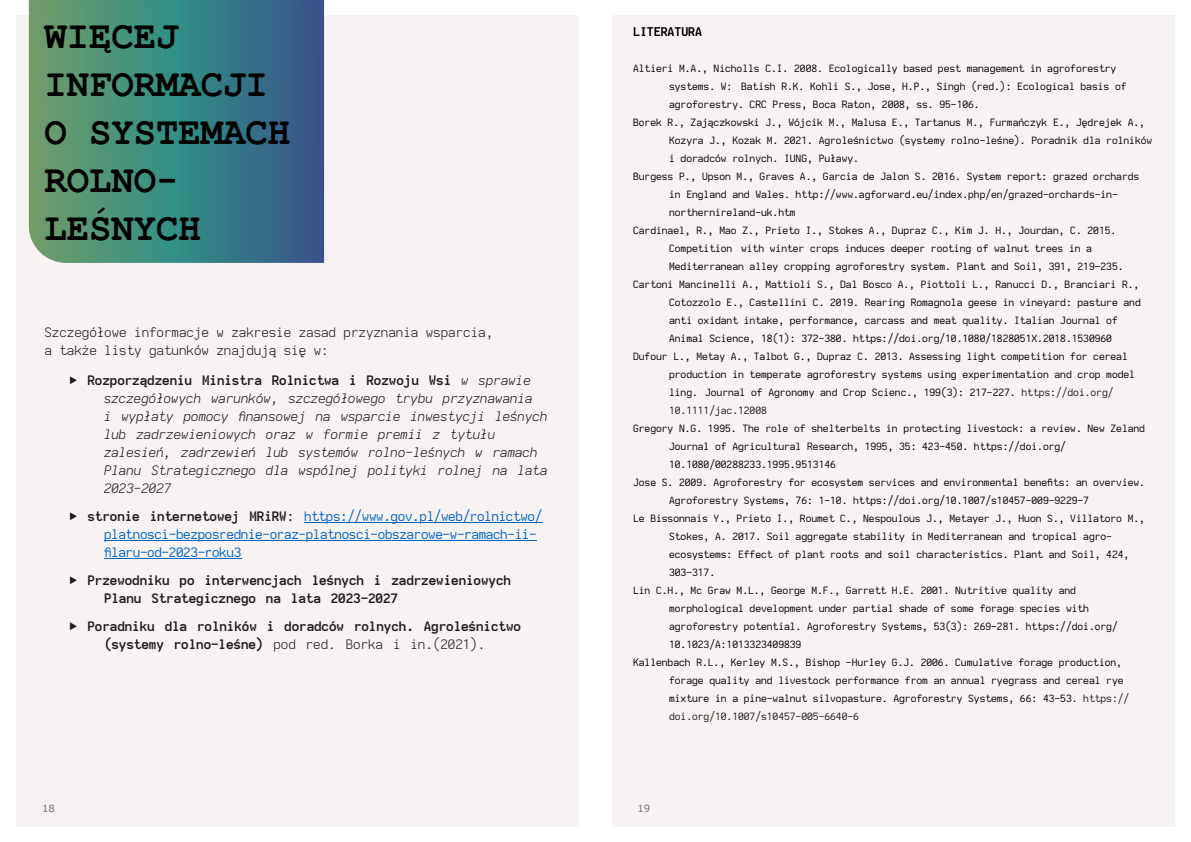
<style>
.page{position:relative;width:1191px;height:842px;background:#fff}
.page>*{position:absolute;margin:0;border:0;box-sizing:border-box;transform-origin:0 0}
.t1{font:700 40px/48px "Courier New";color:#000;scale:.93 1}
.t2{font:italic 300 13px/18px "Jozsika";color:#1d1d1b}
.t3{font:700 13px/18px "Jozsika";color:#1d1d1b}
.t4{font:13px/18px "Jozsika";letter-spacing:-.02em;color:#0563c1}
.t5{font:300 13px/18px "Jozsika";color:#1d1d1b}
.t6{font:800 12px "Jozsika";color:#000}
.t7{font:10px "Jozsika";color:#000}
.t8{font:10px "Jozsika";color:#1d1d1b}
.t9{font:10px "Verdana";color:#737373}
.s1{font-weight:700;font-style:normal}
.s2{font-weight:700;color:#1d1d1b}
.s3{color:#1d1d1b}
.s4{font-weight:300}
</style>
<div class="page">
<div style="left:16px;top:15px;width:563px;height:812px;background:#f7f3f2"></div>
<img style="left:29px;top:0;width:295px;height:263px">
<hr style="left:304px;top:522px;width:238px;height:1px;background:#0563c1">
<hr style="left:104px;top:540px;width:432px;height:1px;background:#0563c1">
<hr style="left:104px;top:558px;width:137px;height:1px;background:#0563c1">
<div style="left:612px;top:15px;width:562px;height:812px;background:#f7f3f2"></div>
<h1 class="t1" style="left:44px;top:16px;width:266px">WIĘCEJ<br>INFORMACJI<br>O SYSTEMACH<br>ROLNO-<br>LEŚNYCH</h1>
<h2 class="t5" style="left:44px;top:324px;width:450px">Szczegółowe informacje w zakresie zasad przyznania wsparcia, a także listy gatunków znajdują się w:</h2>
<p class="t2" style="left:104px;top:372px;width:445px;text-indent:-34px"><span class="s1">▶ Rozporządzeniu Ministra Rolnictwa i Rozwoju Wsi</span> w sprawie szczegółowych warunków, szczegółowego trybu przyznawania<br>i wypłaty pomocy finansowej na wsparcie inwestycji leśnych lub zadrzewieniowych oraz w formie premii z tytułu zalesień, zadrzewień lub systemów rolno-leśnych w ramach Planu Strategicznego dla wspólnej polityki rolnej na lata 2023-2027</p>
<h2 class="t4" style="left:104px;top:508px;width:440px;text-indent:-34px"><span class="s2">▶ stronie internetowej MRiRW</span><span class="s3">:</span> https://www.gov.pl/web/rolnictwo/ platnosci-bezposrednie-oraz-platnosci-obszarowe-w-ramach-ii&shy;filaru-od-2023-roku3</h2>
<h2 class="t3" style="left:104px;top:572px;width:408px;text-indent:-34px">▶ Przewodniku po interwencjach leśnych i zadrzewieniowych<br>Planu Strategicznego na lata 2023-2027</h2>
<h2 class="t3" style="left:70px;top:618px;width:452px;text-align:center">▶ Poradniku dla rolników i doradców rolnych. Agroleśnictwo (systemy rolno-leśne) <span class="s4">pod red. Borka i in.(2021).</span></h2>
<p class="t9" style="left:42px;top:804px;width:14px">18</p>
<p class="t6" style="left:633px;top:24px;width:70px">LITERATURA</p>
<p class="t7" style="left:633px;top:62px;width:484px">Altieri M.A., Nicholls C.I. 2008. Ecologically based pest management in agroforestry</p>
<p class="t7" style="left:669px;top:80px;width:459px">systems. W: Batish R.K. Kohli S., Jose, H.P., Singh (red.): Ecological basis of</p>
<p class="t7" style="left:669px;top:98px;width:312px">agroforestry. CRC Press, Boca Raton, 2008, ss. 95-106.</p>
<p class="t7" style="left:633px;top:116px;width:513px">Borek R., Zajączkowski J., Wójcik M., Malusa E., Tartanus M., Furmańczyk E., Jędrejek A.,</p>
<p class="t7" style="left:669px;top:134px;width:484px">Kozyra J., Kozak M. 2021. Agroleśnictwo (systemy rolno-leśne). Poradnik dla rolników</p>
<p class="t7" style="left:669px;top:152px;width:191px">i doradców rolnych. IUNG, Puławy.</p>
<p class="t7" style="left:633px;top:170px;width:507px">Burgess P., Upson M., Graves A., Garcia de Jalon S. 2016. System report: grazed orchards</p>
<p class="t7" style="left:669px;top:188px;width:450px">in England and Wales. http://www.agforward.eu/index.php/en/grazed-orchards-in-</p>
<p class="t7" style="left:669px;top:206px;width:128px">northernireland-uk.htm</p>
<p class="t7" style="left:633px;top:224px;width:484px">Cardinael, R., Mao Z., Prieto I., Stokes A., Dupraz C., Kim J. H., Jourdan, C. 2015.</p>
<p class="t7" style="left:669px;top:242px;width:424px">Competition with winter crops induces deeper rooting of walnut trees in a</p>
<p class="t7" style="left:669px;top:260px;width:456px">Mediterranean alley cropping agroforestry system. Plant and Soil, 391, 219–235.</p>
<p class="t7" style="left:633px;top:278px;width:507px">Cartoni Mancinelli A., Mattioli S., Dal Bosco A., Piottoli L., Ranucci D., Branciari R.,</p>
<p class="t7" style="left:669px;top:296px;width:473px">Cotozzolo E., Castellini C. 2019. Rearing Romagnola geese in vineyard: pasture and</p>
<p class="t7" style="left:669px;top:314px;width:450px">anti oxidant intake, performance, carcass and meat quality. Italian Journal of</p>
<p class="t7" style="left:669px;top:332px;width:444px">Animal Science, 18(1): 372-380. https://doi.org/10.1080/1828051X.2018.1530960</p>
<p class="t7" style="left:633px;top:350px;width:496px">Dufour L., Metay A., Talbot G., Dupraz C. 2013. Assessing light competition for cereal</p>
<p class="t7" style="left:669px;top:368px;width:467px">production in temperate agroforestry systems using experimentation and crop model</p>
<p class="t7" style="left:669px;top:386px;width:446px">ling. Journal of Agronomy and Crop Scienc., 199(3): 217-227. <span class="s3">https://doi.org/</span></p>
<p class="t8" style="left:669px;top:404px;width:99px">10.1111/jac.12008</p>
<p class="t7" style="left:633px;top:422px;width:513px">Gregory N.G. 1995. The role of shelterbelts in protecting livestock: a review. New Zeland</p>
<p class="t7" style="left:669px;top:440px;width:398px">Journal of Agricultural Research, 1995, 35: 423-450. https://doi.org/</p>
<p class="t7" style="left:669px;top:458px;width:168px">10.1080/00288233.1995.9513146</p>
<p class="t7" style="left:633px;top:476px;width:513px">Jose S. 2009. Agroforestry for ecosystem services and environmental benefits: an overview.</p>
<p class="t7" style="left:669px;top:494px;width:421px">Agroforestry Systems, 76: 1-10. https://doi.org/10.1007/s10457-009-9229-7</p>
<p class="t7" style="left:633px;top:512px;width:513px">Le Bissonnais Y., Prieto I., Roumet C., Nespoulous J., Metayer J., Huon S., Villatoro M.,</p>
<p class="t7" style="left:669px;top:530px;width:444px">Stokes, A. 2017. Soil aggregate stability in Mediterranean and tropical agro-</p>
<p class="t7" style="left:669px;top:548px;width:461px">ecosystems: Effect of plant roots and soil characteristics. Plant and Soil, 424,</p>
<p class="t7" style="left:669px;top:566px;width:47px">303–317.</p>
<p class="t7" style="left:633px;top:584px;width:444px">Lin C.H., Mc Graw M.L., George M.F., Garrett H.E. 2001. Nutritive quality and</p>
<p class="t7" style="left:669px;top:602px;width:421px">morphological development under partial shade of some forage species with</p>
<p class="t7" style="left:669px;top:620px;width:450px">agroforestry potential. Agroforestry Systems, 53(3): 269-281. https://doi.org/</p>
<p class="t7" style="left:669px;top:638px;width:134px">10.1023/A:1013323409839</p>
<p class="t7" style="left:633px;top:656px;width:490px">Kallenbach R.L., Kerley M.S., Bishop -Hurley G.J. 2006. Cumulative forage production,</p>
<p class="t7" style="left:669px;top:674px;width:456px">forage quality and livestock performance from an annual ryegrass and cereal rye</p>
<p class="t7" style="left:669px;top:692px;width:461px">mixture in a pine-walnut silvopasture. Agroforestry Systems, 66: 43-53. <span class="s3">https://</span></p>
<p class="t8" style="left:669px;top:710px;width:191px">doi.org/10.1007/s10457-005-6640-6</p>
<p class="t9" style="left:637px;top:804px;width:14px">19</p>
</div>
